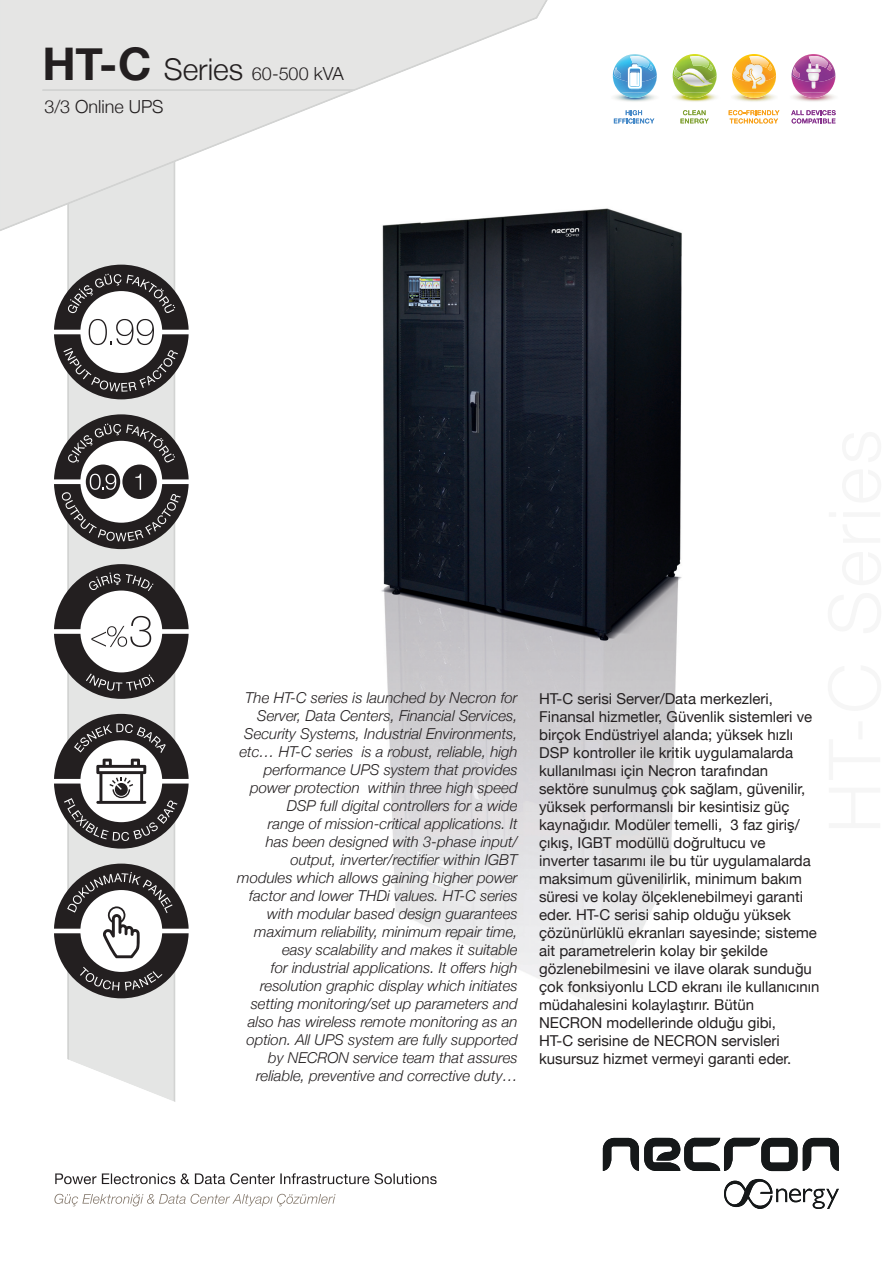
<style>
.page{position:relative;width:893px;height:1263px;background:#fff}
.page>*{position:absolute;margin:0;border:0;box-sizing:border-box;transform-origin:0 0}
.t1{font:300 18px/32.4px "Helvetica Neue";color:#231f20}
.t2{font:italic 300 15px/18px "Helvetica Neue";color:#231f20;text-align:right}
.t3{font:15px/18px "Helvetica Neue";color:#231f20}
.s1{font-weight:700;font-size:45px}
.s2{font-size:30px}
</style>
<div class="page">
<img style="left:421px;top:72px;width:418px;height:1137px">
<img style="left:381px;top:231px;width:40px;height:693px">
<div style="left:67px;top:231px;width:108px;height:801px;background:#e4e5e4"></div>
<img style="left:0;top:0;width:548px;height:231px">
<img style="left:43px;top:89px;width:311px;height:2px">
<img style="left:58px;top:1032px;width:489px;height:177px">
<img style="left:724px;top:1179px;width:89px;height:30px">
<img style="left:603px;top:1138px;width:236px;height:33px">
<img style="left:383px;top:1173px;width:54px;height:11px">
<img style="left:55px;top:1173px;width:328px;height:11px">
<img style="left:54px;top:1194px;width:281px;height:12px">
<img style="left:669px;top:93px;width:52px;height:10px">
<img style="left:673px;top:54px;width:44px;height:21px">
<img style="left:673px;top:75px;width:44px;height:18px">
<img style="left:681px;top:94px;width:27px;height:4px">
<img style="left:690px;top:56px;width:19px;height:8px">
<svg style="left:674px;top:64px;width:39px;height:30px"></svg>
<img style="left:677px;top:68px;width:1px;height:15px">
<img style="left:678px;top:86px;width:35px;height:1px">
<img style="left:678px;top:68px;width:35px;height:18px">
<img style="left:788px;top:93px;width:51px;height:10px">
<img style="left:791px;top:54px;width:41px;height:39px">
<img style="left:809px;top:56px;width:19px;height:12px">
<svg style="left:827px;top:64px;width:8px;height:11px"></svg>
<img style="left:792px;top:75px;width:43px;height:18px">
<img style="left:819px;top:92px;width:8px;height:6px">
<svg style="left:793px;top:63px;width:26px;height:36px"></svg>
<img style="left:728px;top:93px;width:51px;height:10px">
<img style="left:732px;top:54px;width:44px;height:21px">
<img style="left:749px;top:56px;width:20px;height:6px">
<svg style="left:733px;top:62px;width:39px;height:13px"></svg>
<img style="left:732px;top:75px;width:44px;height:18px">
<img style="left:740px;top:92px;width:28px;height:6px">
<img style="left:748px;top:84px;width:13px;height:4px">
<img style="left:743px;top:64px;width:22px;height:20px">
<img style="left:609px;top:93px;width:51px;height:10px">
<img style="left:613px;top:54px;width:44px;height:21px">
<img style="left:613px;top:75px;width:44px;height:18px">
<img style="left:642px;top:92px;width:6px;height:6px">
<img style="left:630px;top:56px;width:19px;height:12px">
<svg style="left:648px;top:64px;width:5px;height:7px"></svg>
<svg style="left:614px;top:64px;width:28px;height:34px"></svg>
<svg style="left:614px;top:110px;width:40px;height:14px"></svg>
<svg style="left:680px;top:110px;width:29px;height:14px"></svg>
<svg style="left:729px;top:110px;width:50px;height:14px"></svg>
<svg style="left:791px;top:110px;width:45px;height:14px"></svg>
<img style="left:828px;top:432px;width:11px;height:396px">
<svg style="left:54px;top:564px;width:135px;height:135px"></svg>
<svg style="left:54px;top:265px;width:135px;height:134px"></svg>
<svg style="left:54px;top:863px;width:135px;height:135px"></svg>
<svg style="left:54px;top:414px;width:135px;height:135px"></svg>
<svg style="left:54px;top:714px;width:135px;height:135px"></svg>
<p class="t1" style="left:43px;top:56px;width:303px"><span class="s1">HT-C</span> <span class="s2">Series</span> 60-500 kVA<br>3/3 Online UPS</p>
<p class="t2" style="left:237px;top:688px;width:282px">The HT-C series is launched by Necron for Server, Data Centers, Financial Services, Security Systems, Industrial Environments, etc… HT-C series is a robust, reliable, high performance UPS system that provides power protection within three high speed DSP full digital controllers for a wide<br>range of mission-critical applications. It<br>has been designed with 3-phase input/ output, inverter/rectifier within IGBT modules which allows gaining higher power factor and lower THDi values. HT-C series with modular based design guarantees maximum reliability, minimum repair time, easy scalability and makes it suitable<br>for industrial applications. It offers high resolution graphic display which initiates setting monitoring/set up parameters and also has wireless remote monitoring as an option. All UPS system are fully supported by NECRON service team that assures reliable, preventive and corrective duty…</p>
<p class="t3" style="left:539px;top:690px;width:282px">HT-C serisi Server/Data merkezleri, Finansal hizmetler, Güvenlik sistemleri ve birçok Endüstriyel alanda; yüksek hızlı DSP kontroller ile kritik uygulamalarda kullanılması için Necron tarafından sektöre sunulmuş çok sağlam, güvenilir, yüksek performanslı bir kesintisiz güç kaynağıdır. Modüler temelli, 3 faz giriş/ çıkış, IGBT modüllü doğrultucu ve<br>inverter tasarımı ile bu tür uygulamalarda maksimum güvenilirlik, minimum bakım süresi ve kolay ölçeklenebilmeyi garanti eder. HT-C serisi sahip olduğu yüksek çözünürlüklü ekranları sayesinde; sisteme ait parametrelerin kolay bir şekilde gözlenebilmesini ve ilave olarak sunduğu çok fonksiyonlu LCD ekranı ile kullanıcının müdahalesini kolaylaştırır. Bütün NECRON modellerinde olduğu gibi,<br>HT-C serisine de NECRON servisleri kusursuz hizmet vermeyi garanti eder.</p>
</div>
